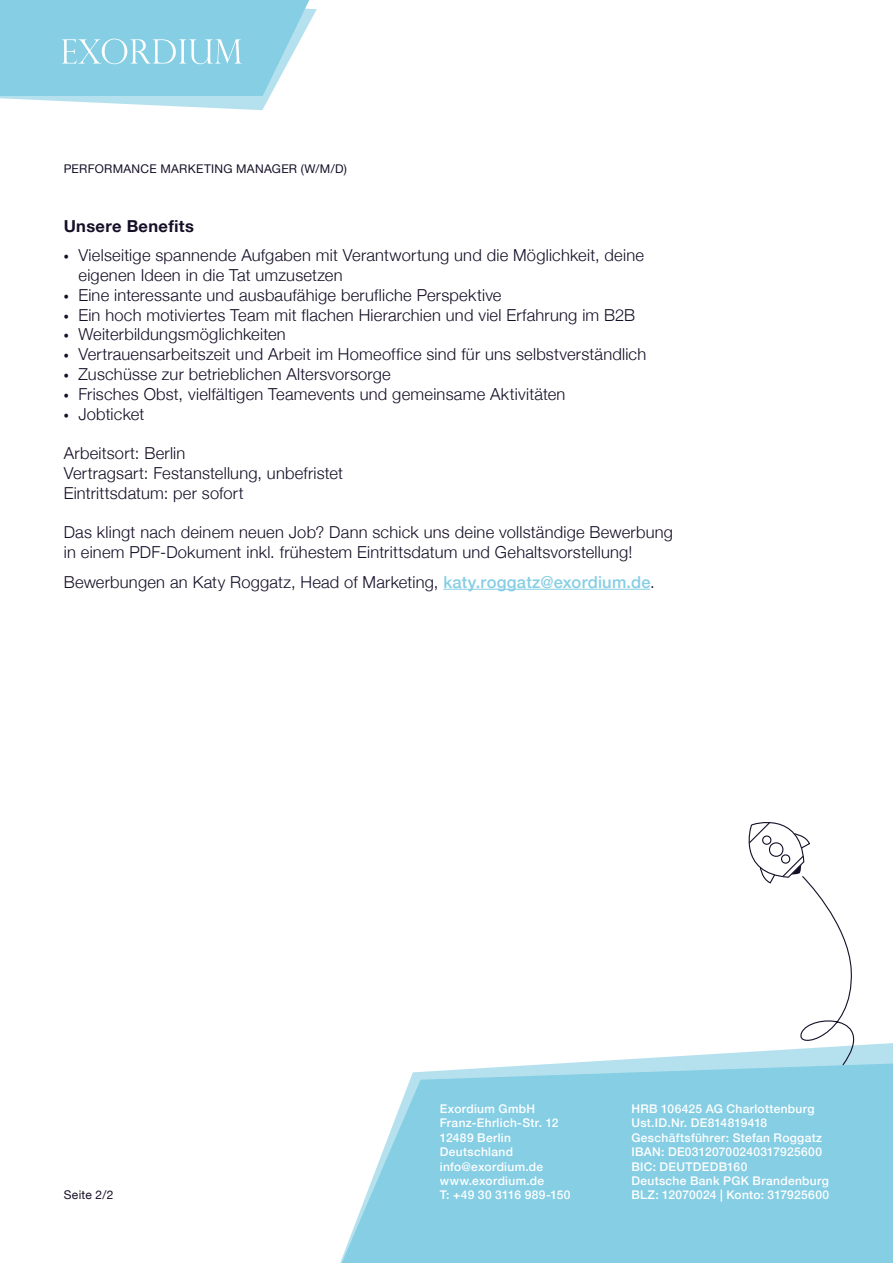
<style>
.page{position:relative;width:893px;height:1263px;background:#fff}
.page>*{position:absolute;margin:0;border:0;box-sizing:border-box;transform-origin:0 0}
.t1{font:300 16.5px/19.8px "Helvetica Neue";letter-spacing:.015em;color:#160f27}
.t2{font:700 16.5px "Helvetica Neue";letter-spacing:.02em;color:#160f27}
.t3{font:500 12px/14.4px "Helvetica Neue";letter-spacing:.025em;color:#fff}
.t4{font:12px "Helvetica Neue";letter-spacing:.025em;color:#160f27}
.s1{font-family:"Source Sans Pro";font-weight:400}
.s2{font-weight:500;color:#85cee4}
</style>
<div class="page">
<svg style="left:0;top:0;width:317px;height:110px;background:#9bd7e8"></svg>
<hr style="left:443px;top:589px;width:207px;height:1px;background:#85cee4">
<svg style="left:340px;top:1043px;width:553px;height:220px"></svg>
<svg style="left:342px;top:1063px;width:551px;height:200px;background:#8fd2e6"></svg>
<svg style="left:737px;top:822px;width:142px;height:244px"></svg>
<p class="t4" style="left:64px;top:160px;width:285px">PERFORMANCE MARKETING MANAGER (W/M/D)</p>
<p class="t2" style="left:64px;top:213px;width:132px">Unsere Benefits</p>
<p class="t1" style="left:78px;top:244px;width:567px;text-indent:-15px"><span class="s1">•</span> Vielseitige spannende Aufgaben mit Verantwortung und die Möglichkeit, deine eigenen Ideen in die Tat umzusetzen</p>
<p class="t1" style="left:64px;top:284px;width:439px"><span class="s1">•</span> Eine interessante und ausbaufähige berufliche Perspektive</p>
<p class="t1" style="left:64px;top:304px;width:573px"><span class="s1">•</span> Ein hoch motiviertes Team mit flachen Hierarchien und viel Erfahrung im B2B</p>
<p class="t1" style="left:64px;top:323px;width:223px"><span class="s1">•</span> Weiterbildungsmöglichkeiten</p>
<p class="t1" style="left:64px;top:343px;width:584px"><span class="s1">•</span> Vertrauensarbeitszeit und Arbeit im Homeoffice sind für uns selbstverständlich</p>
<p class="t1" style="left:64px;top:363px;width:329px"><span class="s1">•</span> Zuschüsse zur betrieblichen Altersvorsorge</p>
<p class="t1" style="left:64px;top:383px;width:503px"><span class="s1">•</span> Frisches Obst, vielfältigen Teamevents und gemeinsame Aktivitäten</p>
<p class="t1" style="left:64px;top:403px;width:82px"><span class="s1">•</span> Jobticket</p>
<p class="t1" style="left:64px;top:442px;width:281px">Arbeitsort: Berlin<br>Vertragsart: Festanstellung, unbefristet<br>Eintrittsdatum: per sofort</p>
<p class="t1" style="left:64px;top:521px;width:611px">Das klingt nach deinem neuen Job? Dann schick uns deine vollständige Bewerbung in einem PDF-Dokument inkl. frühestem Eintrittsdatum und Gehaltsvorstellung!</p>
<p class="t1" style="left:64px;top:571px;width:592px">Bewerbungen an Katy Roggatz, Head of Marketing, <span class="s2">katy.roggatz@exordium.de</span>.</p>
<p class="t4" style="left:64px;top:1186px;width:51px">Seite 2/2</p>
<p class="t3" style="left:440px;top:1100px;width:132px">Exordium GmbH<br>Franz-Ehrlich-Str. 12<br>12489 Berlin<br>Deutschland info@exordium.de www.exordium.de<br>T: +49 30 3116 989-150</p>
<p class="t3" style="left:631px;top:1100px;width:199px">HRB 106425 AG Charlottenburg<br>Ust.ID.Nr. DE814819418<br>Geschäftsführer: Stefan Roggatz<br>IBAN: DE03120700240317925600<br>BIC: DEUTDEDB160<br>Deutsche Bank PGK Brandenburg<br>BLZ: 12070024 | Konto: 317925600</p>
</div>
